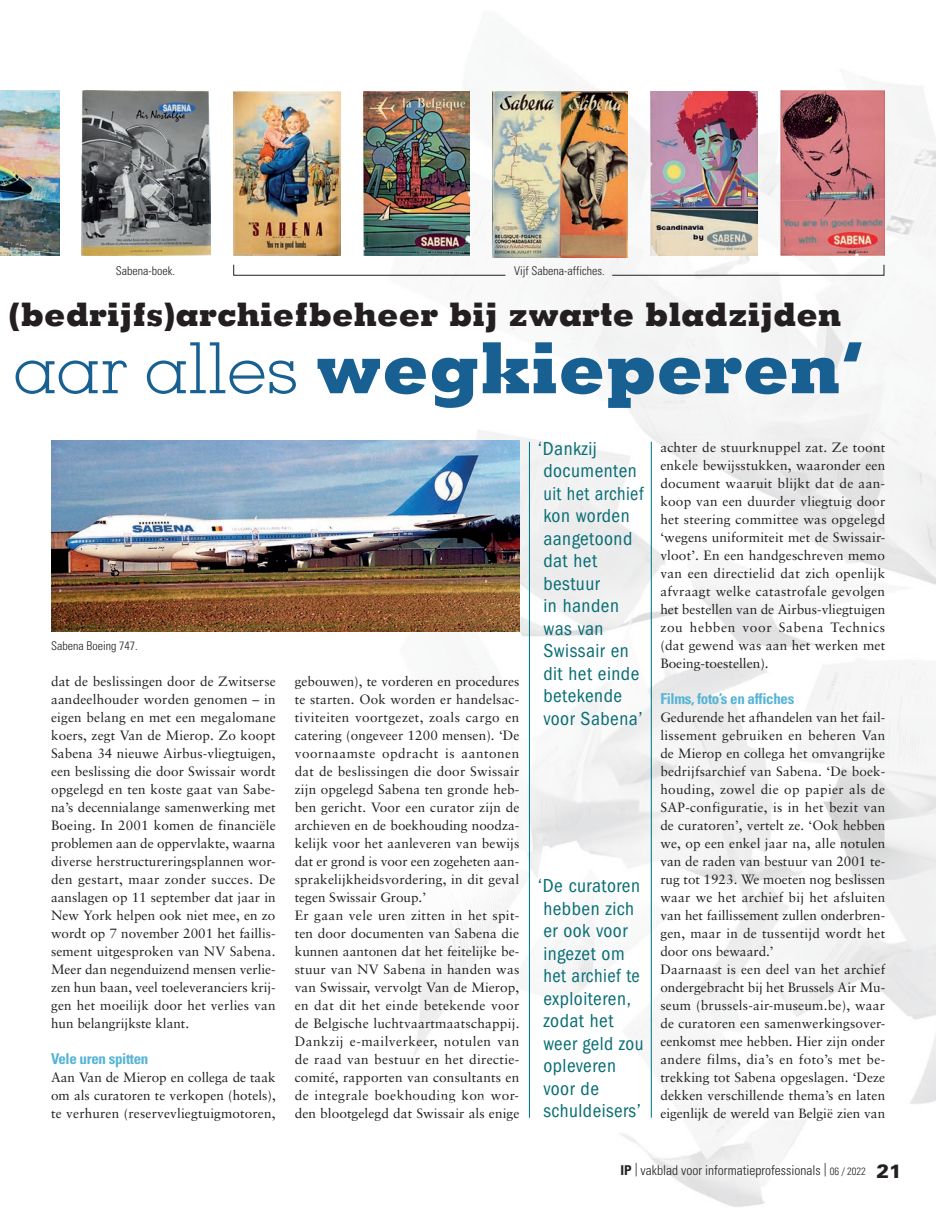
<style>
.page{position:relative;width:936px;height:1212px;background:#fff}
.page>*{position:absolute;margin:0;border:0;box-sizing:border-box;transform-origin:0 0}
.t1{font:800 70.5px "Memphis";color:#176091}
.t2{font:800 32.4px "Memphis";color:#231f20}
.t3{font:condensed 19.5px/22.5px "Franklin Gothic";letter-spacing:.025em;color:#096e75}
.t4{font:700 condensed 15px "Univers";letter-spacing:-.025em;color:#56b4d4}
.t5{font:13.5px/18px "Sabon";letter-spacing:.01em;color:#231f20;text-align:justify}
.t6{font:300 condensed 13.5px "Univers";color:#231f20}
.t7{font:300 condensed 12px "Univers";color:#231f20}
.s1{font-weight:300}
.s2{font-weight:700}
.s3{font-size:10.5px}
.s4{font-weight:900;font-stretch:normal;font-size:19.2px}
</style>
<div class="page">
<img style="left:380px;top:77px;width:555px;height:1130px">
<hr style="left:529px;top:442px;width:1px;height:676px;background:#00798b">
<hr style="left:650px;top:442px;width:1px;height:676px;background:#00798b">
<img style="left:0;top:91px;width:60px;height:165px">
<img style="left:234px;top:91px;width:107px;height:164px">
<img style="left:364px;top:91px;width:106px;height:164px">
<img style="left:493px;top:91px;width:134px;height:166px">
<img style="left:650px;top:91px;width:107px;height:164px">
<img style="left:780px;top:91px;width:104px;height:164px">
<img style="left:81px;top:91px;width:130px;height:164px">
<svg style="left:233px;top:264px;width:272px;height:12px"></svg>
<svg style="left:612px;top:264px;width:272px;height:12px"></svg>
<img style="left:51px;top:441px;width:468px;height:191px">
<p class="t7" style="left:116px;top:264px;width:61px">Sabena-boek.</p>
<p class="t7" style="left:514px;top:264px;width:92px">Vijf Sabena-affiches.</p>
<h2 class="t2" style="left:8px;top:293px;width:834px">(bedrijfs)archiefbeheer bij zwarte bladzijden</h2>
<h1 class="t1" style="left:14px;top:323px;width:851px"><span class="s1">aar alles</span> wegkieperen’</h1>
<p class="t5" style="left:660px;top:438px;width:226px">achter de stuurknuppel zat. Ze toont enkele bewijsstukken, waaronder een document waaruit blijkt dat de aan&shy;koop van een duurder vliegtuig door het steering committee was opgelegd ‘wegens uniformiteit met de Swissair&shy;vloot’. En een handgeschreven memo van een directielid dat zich openlijk afvraagt welke catastrofale gevolgen het bestellen van de Airbus-vliegtuigen zou hebben voor Sabena Technics (dat gewend was aan het werken met Boeing-toestellen).</p>
<p class="t4" style="left:660px;top:689px;width:135px">Films, foto’s en affiches</p>
<p class="t5" style="left:660px;top:708px;width:226px;text-align:left">Gedurende het afhandelen van het fail&shy;lissement gebruiken en beheren Van de Mierop en collega het omvangrijke bedrijfsarchief van Sabena. ‘De boek&shy;houding, zowel die op papier als de SAP-configuratie, is in het bezit van de curatoren’, vertelt ze. ‘Ook hebben we, op een enkel jaar na, alle notulen van de raden van bestuur van 2001 te&shy;rug tot 1923. We moeten nog beslissen waar we het archief bij het afsluiten van het faillissement zullen onderbren&shy;gen, maar in de tussentijd wordt het door ons bewaard.’<br>Daarnaast is een deel van het archief ondergebracht bij het Brussels Air Mu&shy;seum (brussels-air-museum.be), waar de curatoren een samenwerkingsover&shy;eenkomst mee hebben. Hier zijn onder andere films, dia’s en foto’s met be&shy;trekking tot Sabena opgeslagen. ‘Deze dekken verschillende thema’s en laten eigenlijk de wereld van België zien van</p>
<h3 class="t3" style="left:538px;top:437px;width:107px">‘Dankzij documenten uit het archief kon worden aangetoond dat het bestuur<br>in handen was van<br>Swissair en dit het einde betekende voor Sabena’</h3>
<p class="t7" style="left:51px;top:638px;width:88px">Sabena Boeing 747.</p>
<p class="t5" style="left:295px;top:672px;width:226px;text-align:left">gebouwen), te vorderen en procedures te starten. Ook worden er handelsac&shy;tiviteiten voortgezet, zoals cargo en catering (ongeveer 1200 mensen). ‘De voornaamste opdracht is aantonen dat de beslissingen die door Swissair zijn opgelegd Sabena ten gronde heb&shy;ben gericht. Voor een curator zijn de archieven en de boekhouding noodza&shy;kelijk voor het aanleveren van bewijs dat er grond is voor een zogeheten aan&shy;sprakelijkheidsvordering, in dit geval tegen Swissair Group.’<br>Er gaan vele uren zitten in het spit&shy;ten door documenten van Sabena die kunnen aantonen dat het feitelijke be&shy;stuur van NV Sabena in handen was van Swissair, vervolgt Van de Mierop, en dat dit het einde betekende voor de Belgische luchtvaartmaatschappij.<br>Dankzij e-mailverkeer, notulen van de raad van bestuur en het directie&shy;comité, rapporten van consultants en de integrale boekhouding kon wor&shy;den blootgelegd dat Swissair als enige</p>
<p class="t5" style="left:51px;top:672px;width:226px">dat de beslissingen door de Zwitserse aandeelhouder worden genomen – in eigen belang en met een megalomane koers, zegt Van de Mierop. Zo koopt Sabena 34 nieuwe Airbus-vliegtuigen, een beslissing die door Swissair wordt opgelegd en ten koste gaat van Sabe&shy;na’s decennialange samenwerking met Boeing. In 2001 komen de financiële problemen aan de oppervlakte, waarna diverse herstructureringsplannen wor&shy;den gestart, maar zonder succes. De aanslagen op 11 september dat jaar in New York helpen ook niet mee, en zo wordt op 7 november 2001 het faillis&shy;sement uitgesproken van NV Sabena.<br>Meer dan negenduizend mensen verlie&shy;zen hun baan, veel toeleveranciers krij&shy;gen het moeilijk door het verlies van hun belangrijkste klant.</p>
<p class="t4" style="left:51px;top:1049px;width:99px">Vele uren spitten</p>
<p class="t5" style="left:51px;top:1068px;width:226px">Aan Van de Mierop en collega de taak om als curatoren te verkopen (hotels), te verhuren (reservevliegtuigmotoren,</p>
<h3 class="t3" style="left:538px;top:875px;width:107px">‘De curatoren hebben zich er ook voor ingezet om het archief te exploiteren, zodat het weer geld zou opleveren voor de schuldeisers’</h3>
<p class="t6" style="left:620px;top:1162px;width:283px"><span class="s2">IP</span> | vakblad voor informatieprofessionals | <span class="s3">06 / 2022</span> <span class="s4">21</span></p>
</div>
